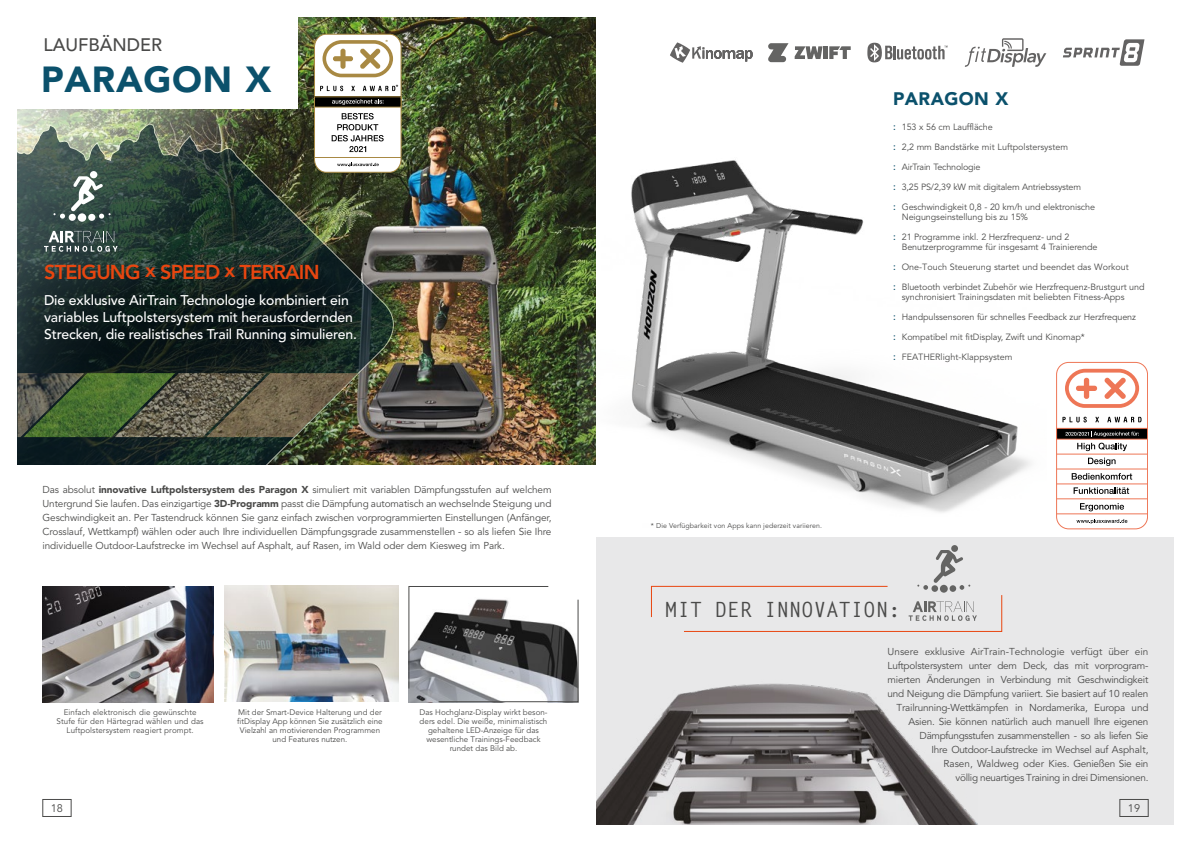
<style>
.page{position:relative;width:1191px;height:842px;background:#fff}
.page>*{position:absolute;margin:0;border:0;box-sizing:border-box;transform-origin:0 0}
.t1{font:900 36px "Avenir LT Std";letter-spacing:.02em;color:#0b516c}
.t2{font:700 21px "Letter Gothic Std";letter-spacing:-.01em;color:#4a4a49}
.t3{font:800 20px "Avenir LT Std";letter-spacing:-.04em;color:#e84610}
.t4{font:500 18px "Avenir LT Std";color:#4a4a49}
.t5{font:900 18px "Avenir LT Std";letter-spacing:.02em;color:#0b516c}
.t6{font:500 14px/16.8px "Avenir LT Std";letter-spacing:-.01em;color:#fff}
.t7{font:11px "Avenir LT Std";color:#4a4a49}
.t8{font:10px/14px "Avenir LT Std";letter-spacing:-.02em;color:#4a4a49;text-align:justify}
.t9{font:9px/10px "Avenir LT Std";letter-spacing:-.01em;color:#4a4a49}
.t10{font:8px/9px "Avenir LT Std";color:#4a4a49;text-align:center}
.t11{font:7px "Avenir LT Std";letter-spacing:.01em;color:#4a4a49}
.s1{font-weight:900}
.s2{font-weight:500;font-size:10px;color:#0b516c}
</style>
<div class="page">
<img style="left:17px;top:17px;width:578px;height:447px">
<div style="left:15px;top:16px;width:283px;height:93px;background:#fff"></div>
<img style="left:18px;top:123px;width:388px;height:341px">
<svg style="left:44px;top:231px;width:74px;height:21px"></svg>
<svg style="left:78px;top:213px;width:8px;height:9px"></svg>
<div style="left:69px;top:214px;width:7px;height:7px;background:#fff;border-radius:50%"></div>
<svg style="left:53px;top:213px;width:12px;height:6px"></svg>
<svg style="left:71px;top:171px;width:40px;height:48px"></svg>
<svg style="left:17px;top:268px;width:371px;height:123px"></svg>
<img style="left:267px;top:373px;width:90px;height:64px">
<img style="left:84px;top:373px;width:31px;height:64px">
<img style="left:115px;top:373px;width:152px;height:64px">
<img style="left:18px;top:373px;width:66px;height:64px">
<img style="left:43px;top:586px;width:171px;height:116px">
<img style="left:225px;top:586px;width:173px;height:116px">
<svg style="left:408px;top:586px;width:171px;height:117px"></svg>
<div style="left:596px;top:538px;width:578px;height:287px;background:#e8e8e9"></div>
<img style="left:578px;top:146px;width:453px;height:367px">
<svg style="left:651px;top:545px;width:351px;height:87px"></svg>
<img style="left:596px;top:683px;width:382px;height:142px">
<svg style="left:964px;top:38px;width:82px;height:29px"></svg>
<svg style="left:1063px;top:39px;width:81px;height:27px"></svg>
<svg style="left:867px;top:43px;width:80px;height:19px"></svg>
<svg style="left:670px;top:42px;width:82px;height:21px"></svg>
<svg style="left:768px;top:43px;width:82px;height:19px"></svg>
<hr style="left:823px;top:46px;width:4px;height:13px;background:#646463">
<div style="left:1056px;top:362px;width:92px;height:167px;border:1px solid #ee7656;border-radius:12px"></div>
<svg style="left:1062px;top:417px;width:24px;height:5px"></svg>
<svg style="left:1095px;top:417px;width:3px;height:5px"></svg>
<svg style="left:1107px;top:417px;width:34px;height:5px"></svg>
<svg style="left:1065px;top:369px;width:74px;height:39px"></svg>
<hr style="left:1056px;top:454px;width:91px;height:1px;background:#ee7656">
<hr style="left:1056px;top:469px;width:91px;height:1px;background:#ee7656">
<hr style="left:1056px;top:483px;width:91px;height:1px;background:#ee7656">
<hr style="left:1056px;top:498px;width:91px;height:1px;background:#ee7656">
<svg style="left:1077px;top:443px;width:50px;height:8px"></svg>
<svg style="left:1088px;top:458px;width:27px;height:8px"></svg>
<svg style="left:1071px;top:473px;width:61px;height:7px"></svg>
<hr style="left:1056px;top:513px;width:91px;height:1px;background:#ee7656">
<svg style="left:1076px;top:519px;width:51px;height:5px"></svg>
<svg style="left:1080px;top:503px;width:44px;height:8px"></svg>
<svg style="left:1073px;top:487px;width:56px;height:7px"></svg>
<div style="left:1056px;top:428px;width:91px;height:11px;background:#000"></div>
<div style="left:1056px;top:428px;width:92px;height:12px;border:1px solid #ee7656"></div>
<svg style="left:1065px;top:431px;width:74px;height:6px"></svg>
<svg style="left:314px;top:34px;width:87px;height:139px"></svg>
<div style="left:43px;top:799px;width:28px;height:18px;border:1px solid #4a4a49"></div>
<div style="left:1119px;top:799px;width:29px;height:18px;border:1px solid #4a4a49"></div>
<h3 class="t4" style="left:43px;top:35px;width:120px">LAUFBÄNDER</h3>
<h1 class="t1" style="left:41px;top:57px;width:232px">PARAGON X</h1>
<h3 class="t3" style="left:44px;top:260px;width:277px">STEIGUNG x SPEED x TERRAIN</h3>
<h3 class="t6" style="left:44px;top:292px;width:314px">Die exklusive AirTrain Technologie kombiniert ein variables Luftpolstersystem mit herausfordernden<br>Strecken, die realistisches Trail Running simulieren.</h3>
<p class="t8" style="left:43px;top:483px;width:510px">Das absolut <span class="s1">innovative Luftpolstersystem des Paragon X</span> simuliert mit variablen Dämpfungsstufen auf welchem Untergrund Sie laufen. Das einzigartige <span class="s1">3D-Programm</span> passt die Dämpfung automatisch an wechselnde Steigung und Geschwindigkeit an. Per Tastendruck können Sie ganz einfach zwischen vorprogrammierten Einstellungen (Anfänger, Crosslauf, Wettkampf) wählen oder auch Ihre individuellen Dämpfungsgrade zusammenstellen - so als liefen Sie Ihre individuelle Outdoor-Laufstrecke im Wechsel auf Asphalt, auf Rasen, im Wald oder dem Kiesweg im Park.</p>
<p class="t10" style="left:57px;top:708px;width:148px">Einfach elektronisch die gewünschte<br>Stufe für den Härtegrad wählen und das<br>Luftpolstersystem reagiert prompt.</p>
<p class="t10" style="left:237px;top:708px;width:147px">Mit der Smart-Device Halterung und der fitDisplay App können Sie zusätzlich eine Vielzahl an motivierenden Programmen und Features nutzen.</p>
<p class="t10" style="left:419px;top:708px;width:129px">Das Hochglanz-Display wirkt beson&shy;ders edel. Die weiße, minimalistisch gehaltene LED-Anzeige für das wesentliche Trainings-Feedback rundet das Bild ab.</p>
<h3 class="t5" style="left:893px;top:87px;width:117px">PARAGON X</h3>
<p class="t11" style="left:651px;top:521px;width:173px">* Die Verfügbarkeit von Apps kann jederzeit variieren.</p>
<p class="t9" style="left:893px;top:122px;width:101px"><span class="s2">:</span> 153 x 56 cm Lauffläche</p>
<p class="t9" style="left:893px;top:142px;width:176px"><span class="s2">:</span> 2,2 mm Bandstärke mit Luftpolstersystem</p>
<p class="t9" style="left:893px;top:162px;width:89px"><span class="s2">:</span> AirTrain Technologie</p>
<p class="t9" style="left:893px;top:182px;width:189px"><span class="s2">:</span> 3,25 PS/2,39 kW mit digitalem Antriebssystem</p>
<p class="t9" style="left:901px;top:202px;width:195px;text-indent:-9px"><span class="s2">:</span> Geschwindigkeit 0,8 - 20 km/h und elektronische<br>Neigungseinstellung bis zu 15%</p>
<p class="t9" style="left:901px;top:232px;width:197px;text-indent:-9px"><span class="s2">:</span> 21 Programme inkl. 2 Herzfrequenz- und 2<br>Benutzerprogramme für insgesamt 4 Trainierende</p>
<p class="t9" style="left:893px;top:262px;width:237px"><span class="s2">:</span> One-Touch Steuerung startet und beendet das Workout</p>
<p class="t9" style="left:901px;top:282px;width:244px;text-indent:-9px"><span class="s2">:</span> Bluetooth verbindet Zubehör wie Herzfrequenz-Brustgurt und synchronisiert Trainingsdaten mit beliebten Fitness-Apps</p>
<p class="t9" style="left:893px;top:312px;width:244px"><span class="s2">:</span> Handpulssensoren für schnelles Feedback zur Herzfrequenz</p>
<p class="t9" style="left:893px;top:332px;width:193px"><span class="s2">:</span> Kompatibel mit fitDisplay, Zwift und Kinomap*</p>
<p class="t9" style="left:893px;top:352px;width:121px"><span class="s2">:</span> FEATHERlight-Klappsystem</p>
<h2 class="t2" style="left:665px;top:596px;width:237px">MIT DER INNOVATION:</h2>
<p class="t8" style="left:887px;top:645px;width:262px;text-align:right">Unsere exklusive AirTrain-Technologie verfügt über ein Luftpolstersystem unter dem Deck, das mit vorprogram&shy;mierten Änderungen in Verbindung mit Geschwindigkeit und Neigung die Dämpfung variiert. Sie basiert auf 10 realen Trailrunning-Wettkämpfen in Nordamerika, Europa und Asien. Sie können natürlich auch manuell Ihre eigenen Dämpfungsstufen zusammenstellen - so als liefen Sie<br>Ihre Outdoor-Laufstrecke im Wechsel auf Asphalt,<br>Rasen, Waldweg oder Kies. Genießen Sie ein<br>völlig neuartiges Training in drei Dimensionen.</p>
<p class="t7" style="left:51px;top:802px;width:14px">18</p>
<p class="t7" style="left:1127px;top:802px;width:14px">19</p>
</div>
